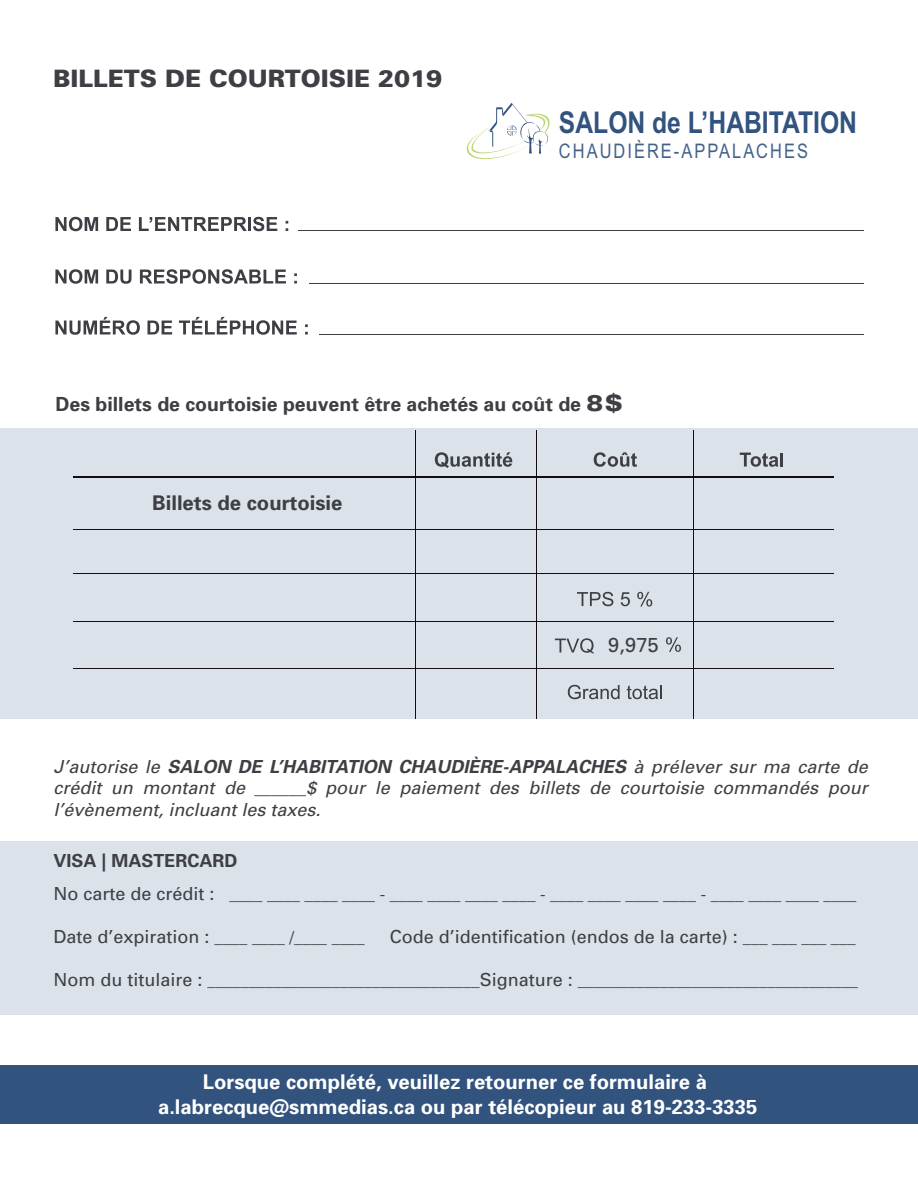
<style>
.page{position:relative;width:918px;height:1188px;background:#fff}
.page>*{position:absolute;margin:0;border:0;box-sizing:border-box;transform-origin:0 0}
.t1{font:700 30.15px "Arial Narrow";color:#32537e}
.t2{font:900 24px "Univers";color:#3e3f44}
.t3{font:700 20.25px/24.3px "Univers";color:#fff;text-align:center}
.t4{font:700 20.25px "Univers";color:#3e3f44}
.t5{font:20.25px "Univers";color:#3e3f44}
.t6{font:20.1px "Arial Narrow";letter-spacing:.1em;color:#43638a}
.t7{font:700 19.5px "Univers";color:#3e3f44}
.t8{font:italic 18px/21.6px "Univers";color:#3e3f44;text-align:justify}
.t9{font:18px "Univers";color:#3e3f44}
.t10{font:700 18px "Univers";color:#3e3f44}
.t11{font:16.5px "Univers";color:#3e3f44}
.s1{font-weight:900;font-stretch:expanded;font-size:22.5px}
.s2{font-weight:700}
.s3{font-size:17.25px}
.s4{font-size:18px}
.s5{font-size:16.5px}
</style>
<div class="page">
<div style="left:0;top:428px;width:918px;height:290px;background:#dbe2ea"></div>
<div style="left:0;top:841px;width:918px;height:174px;background:#dbe2ea"></div>
<svg style="left:55px;top:217px;width:43px;height:14px"></svg>
<svg style="left:106px;top:217px;width:25px;height:14px"></svg>
<svg style="left:139px;top:217px;width:108px;height:14px"></svg>
<hr style="left:248px;top:217px;width:3px;height:14px;background:#3e3f44">
<svg style="left:253px;top:217px;width:24px;height:14px"></svg>
<svg style="left:286px;top:221px;width:2px;height:10px"></svg>
<hr style="left:298px;top:231px;width:566px;height:1px;background:#3e3f44">
<svg style="left:55px;top:269px;width:43px;height:15px"></svg>
<svg style="left:106px;top:270px;width:26px;height:14px"></svg>
<svg style="left:140px;top:269px;width:146px;height:15px"></svg>
<svg style="left:294px;top:273px;width:3px;height:11px"></svg>
<hr style="left:309px;top:283px;width:555px;height:1px;background:#3e3f44">
<svg style="left:55px;top:317px;width:85px;height:18px"></svg>
<svg style="left:147px;top:321px;width:25px;height:13px"></svg>
<svg style="left:179px;top:317px;width:118px;height:18px"></svg>
<svg style="left:305px;top:324px;width:3px;height:10px"></svg>
<hr style="left:320px;top:334px;width:544px;height:1px;background:#3e3f44">
<svg style="left:435px;top:452px;width:77px;height:16px"></svg>
<svg style="left:594px;top:452px;width:43px;height:15px"></svg>
<svg style="left:740px;top:453px;width:38px;height:14px"></svg>
<hr style="left:780px;top:453px;width:3px;height:14px;background:#3e3f44">
<svg style="left:577px;top:592px;width:36px;height:14px"></svg>
<svg style="left:621px;top:592px;width:9px;height:14px"></svg>
<svg style="left:637px;top:592px;width:15px;height:15px"></svg>
<svg style="left:555px;top:638px;width:39px;height:16px"></svg>
<svg style="left:666px;top:637px;width:15px;height:15px"></svg>
<svg style="left:568px;top:685px;width:52px;height:14px"></svg>
<svg style="left:627px;top:685px;width:35px;height:14px"></svg>
<hr style="left:74px;top:476px;width:760px;height:1px;background:#120d14">
<hr style="left:74px;top:529px;width:760px;height:1px;background:#120d14">
<hr style="left:415px;top:430px;width:1px;height:288px;background:#120d14">
<hr style="left:537px;top:430px;width:1px;height:288px;background:#120d14">
<hr style="left:693px;top:430px;width:1px;height:288px;background:#120d14">
<hr style="left:74px;top:573px;width:760px;height:1px;background:#120d14">
<hr style="left:74px;top:621px;width:760px;height:1px;background:#120d14">
<hr style="left:74px;top:668px;width:760px;height:1px;background:#120d14">
<div style="left:0;top:1065px;width:918px;height:59px;background:#32537e"></div>
<svg style="left:466px;top:103px;width:84px;height:56px"></svg>
<h2 class="t2" style="left:53px;top:70px;width:390px">BILLETS DE COURTOISIE 2019</h2>
<h1 class="t1" style="left:559px;top:105px;width:300px">SALON de L’HABITATION</h1>
<p class="t6" style="left:559px;top:139px;width:251px">CHAUDIÈRE-APPALACHES</p>
<p class="t7" style="left:55px;top:397px;width:568px">Des billets de courtoisie peuvent être achetés au coût de <span class="s1">8$</span></p>
<p class="t4" style="left:152px;top:495px;width:192px">Billets de courtoisie</p>
<p class="t5" style="left:608px;top:637px;width:52px">9,975</p>
<p class="t8" style="left:53px;top:757px;width:816px">J’autorise le <span class="s2">SALON DE L’HABITATION CHAUDIÈRE-APPALACHES</span> à prélever sur ma carte de crédit un montant de <span class="s3">______$</span> pour le paiement des billets de courtoisie commandés pour l’évènement, incluant les taxes.</p>
<p class="t10" style="left:53px;top:854px;width:186px">VISA | MASTERCARD</p>
<p class="t11" style="left:53px;top:888px;width:805px"><span class="s4">No carte de crédit :</span> ____ ____ ____ ____ - ____ ____ ____ ____ - ____ ____ ____ ____ - ____ ____ ____ ____</p>
<p class="t9" style="left:53px;top:930px;width:313px">Date d’expiration : <span class="s5">____ ____ /____ ____</span></p>
<p class="t9" style="left:390px;top:930px;width:467px">Code d’identification (endos de la carte) : <span class="s5">___ ___ ___ ___</span></p>
<p class="t11" style="left:53px;top:974px;width:806px"><span class="s4">Nom du titulaire :</span> _________________________________<span class="s4">Signature :</span> __________________________________</p>
<p class="t3" style="left:158px;top:1072px;width:601px">Lorsque complété, veuillez retourner ce formulaire à a.labrecque@smmedias.ca ou par télécopieur au 819-233-3335</p>
</div>
